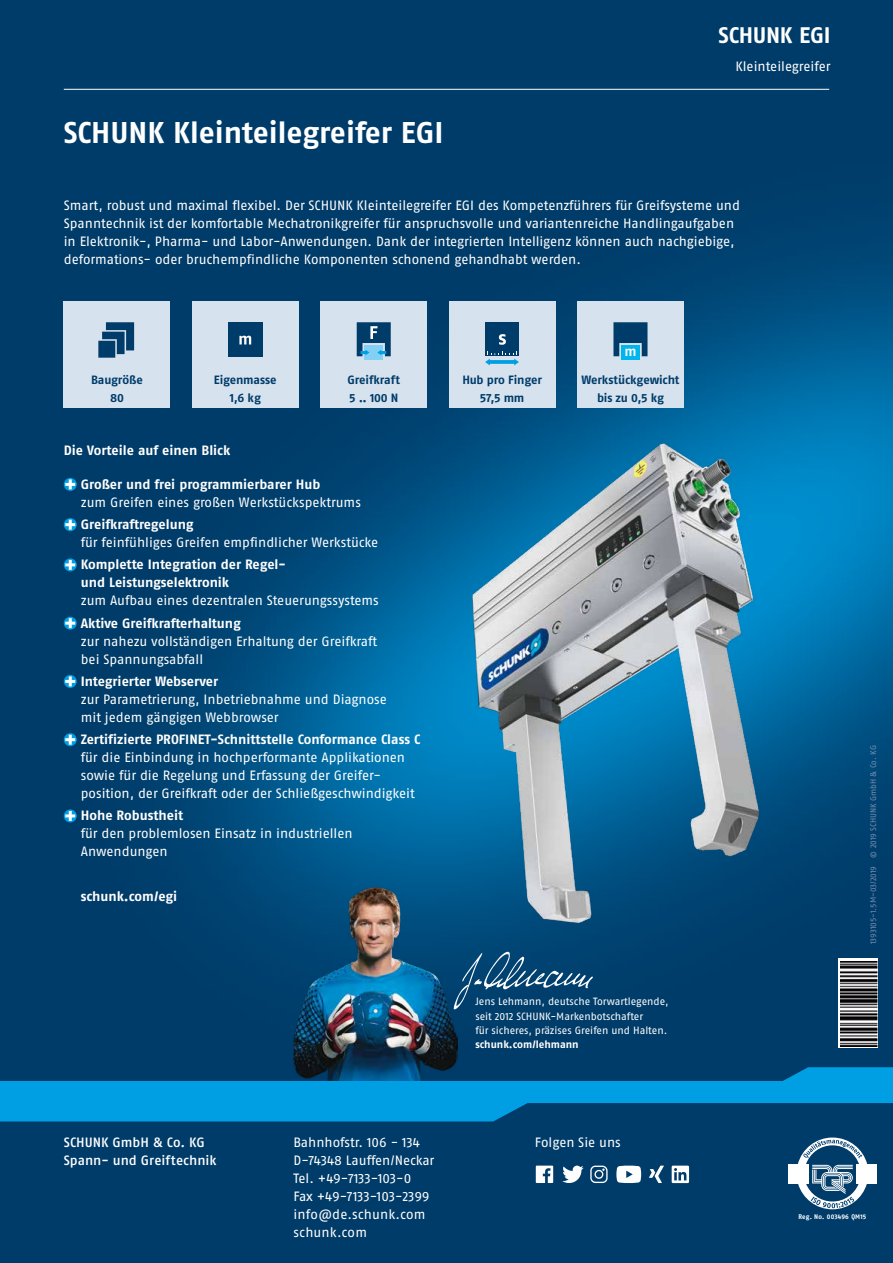
<style>
.page{position:relative;width:893px;height:1263px;background:#fff}
.page>*{position:absolute;margin:0;border:0;box-sizing:border-box;transform-origin:0 0}
.t1{font:700 30px "SCHUNK Fago Pro";color:#fff}
.t2{font:700 22.5px "SCHUNK Fago Pro";letter-spacing:-.02em;color:#fff}
._9_12_Zahlenpunkte{font:13.5px/18px "SCHUNK Fago Pro";letter-spacing:-.005em;color:#fff}
._9_12_Zahlenpunkte-2{font:700 13.5px/18px "SCHUNK Fago Pro";color:#fff}
.t3{font:500 13.5px/18px "SCHUNK Fago Pro";color:#fff}
._9_12_Zahlenpunkte-3{font:13.5px "SCHUNK Fago Pro";letter-spacing:.015em;color:#fff}
.Einl_Standard_schwar{font:700 12px "SCHUNK Fago Pro";letter-spacing:-.01em;color:#003c69}
.t4{font:10.5px "SCHUNK Fago Pro";color:#fff}
.t5{font:700 10.5px "SCHUNK Fago Pro";color:#fff}
.t6{font:8.25px "SCHUNK Fago Pro";color:#748caf}
.t7{font:700 6.75px "SCHUNK Fago Pro";letter-spacing:.03em;color:#fff;scale:.95 1}
.s1{font-weight:700}
.s2{font-weight:400}
</style>
<div class="page">
<div style="left:0;top:0;width:893px;height:1112px;background:#003c69"></div>
<img style="left:183px;top:244px;width:710px;height:820px">
<hr style="left:64px;top:89px;width:765px;height:1px;background:#fff">
<svg style="left:838px;top:959px;width:40px;height:89px"></svg>
<img style="left:840px;top:961px;width:38px;height:85px">
<svg style="left:64px;top:478px;width:13px;height:13px"></svg>
<svg style="left:65px;top:479px;width:10px;height:10px"></svg>
<svg style="left:64px;top:518px;width:13px;height:13px"></svg>
<svg style="left:65px;top:520px;width:10px;height:10px"></svg>
<svg style="left:64px;top:558px;width:13px;height:13px"></svg>
<svg style="left:65px;top:560px;width:10px;height:10px"></svg>
<svg style="left:64px;top:617px;width:13px;height:13px"></svg>
<svg style="left:65px;top:618px;width:10px;height:10px"></svg>
<svg style="left:64px;top:675px;width:13px;height:13px"></svg>
<svg style="left:65px;top:676px;width:10px;height:10px"></svg>
<svg style="left:64px;top:733px;width:13px;height:13px"></svg>
<svg style="left:65px;top:735px;width:10px;height:10px"></svg>
<svg style="left:64px;top:809px;width:13px;height:13px"></svg>
<svg style="left:65px;top:811px;width:10px;height:10px"></svg>
<div style="left:64px;top:301px;width:106px;height:107px;background:#d7e2ef"></div>
<svg style="left:98px;top:322px;width:36px;height:36px"></svg>
<div style="left:192px;top:301px;width:106px;height:107px;background:#d7e2ef"></div>
<div style="left:228px;top:322px;width:34px;height:34px;background:#003c69"></div>
<svg style="left:239px;top:336px;width:12px;height:8px"></svg>
<div style="left:321px;top:301px;width:106px;height:107px;background:#d7e2ef"></div>
<div style="left:364px;top:345px;width:19px;height:15px;background:#83d0f5"></div>
<svg style="left:357px;top:322px;width:34px;height:34px"></svg>
<div style="left:449px;top:301px;width:106px;height:107px;background:#d7e2ef"></div>
<div style="left:485px;top:322px;width:34px;height:34px;background:#003c69"></div>
<svg style="left:485px;top:352px;width:34px;height:13px"></svg>
<svg style="left:499px;top:334px;width:7px;height:11px"></svg>
<div style="left:577px;top:301px;width:107px;height:107px;background:#d7e2ef"></div>
<div style="left:621px;top:345px;width:19px;height:15px;background:#00b6ed"></div>
<svg style="left:613px;top:322px;width:34px;height:34px"></svg>
<img style="left:294px;top:880px;width:164px;height:187px">
<div style="left:0;top:1091px;width:893px;height:172px;background:#003c69"></div>
<svg style="left:0;top:1067px;width:893px;height:54px;fill:#009fe3"></svg>
<img style="left:451px;top:950px;width:143px;height:61px">
<svg style="left:789px;top:1137px;width:87px;height:72px"></svg>
<svg style="left:590px;top:1165px;width:18px;height:18px"></svg>
<svg style="left:649px;top:1165px;width:15px;height:18px"></svg>
<svg style="left:672px;top:1165px;width:17px;height:18px"></svg>
<svg style="left:562px;top:1165px;width:22px;height:18px"></svg>
<svg style="left:616px;top:1165px;width:25px;height:18px"></svg>
<svg style="left:536px;top:1165px;width:17px;height:18px"></svg>
<img style="left:468px;top:439px;width:296px;height:488px">
<p class="t1" style="left:64px;top:114px;width:381px">SCHUNK Kleinteilegreifer EGI</p>
<p class="t2" style="left:718px;top:22px;width:113px">SCHUNK EGI</p>
<p class="_9_12_Zahlenpunkte" style="left:735px;top:57px;width:97px">Kleinteilegreifer</p>
<p class="_9_12_Zahlenpunkte" style="left:64px;top:196px;width:678px">Smart, robust und maximal flexibel. Der SCHUNK Kleinteilegreifer EGI des Kompetenzführers für Greifsysteme und Spanntechnik ist der komfortable Mechatronikgreifer für anspruchsvolle und variantenreiche Handlingaufgaben in Elektronik-, Pharma- und Labor-Anwendungen. Dank der integrierten Intelligenz können auch nachgiebige, deformations- oder bruchempfindliche Komponenten schonend gehandhabt werden.</p>
<p class="Einl_Standard_schwar" style="left:91px;top:372px;width:53px">Baugröße</p>
<p class="Einl_Standard_schwar" style="left:110px;top:390px;width:15px">80</p>
<p class="Einl_Standard_schwar" style="left:214px;top:372px;width:64px">Eigenmasse</p>
<p class="Einl_Standard_schwar" style="left:230px;top:390px;width:33px">1,6 kg</p>
<p class="Einl_Standard_schwar" style="left:347px;top:372px;width:54px">Greifkraft</p>
<p class="Einl_Standard_schwar" style="left:349px;top:390px;width:51px">5 .. 100 N</p>
<p class="Einl_Standard_schwar" style="left:462px;top:372px;width:81px">Hub pro Finger</p>
<p class="Einl_Standard_schwar" style="left:480px;top:390px;width:46px">57,5 mm</p>
<p class="Einl_Standard_schwar" style="left:581px;top:372px;width:100px">Werkstückgewicht</p>
<p class="Einl_Standard_schwar" style="left:597px;top:390px;width:69px">bis zu 0,5 kg</p>
<p class="_9_12_Zahlenpunkte-2" style="left:64px;top:442px;width:168px">Die Vorteile auf einen Blick</p>
<p class="_9_12_Zahlenpunkte" style="left:81px;top:475px;width:282px"><span class="s1">Großer und frei programmierbarer Hub<br></span>zum Greifen eines großen Werkstückspektrums</p>
<p class="_9_12_Zahlenpunkte" style="left:81px;top:515px;width:299px"><span class="s1">Greifkraftregelung<br></span>für feinfühliges Greifen empfindlicher Werkstücke</p>
<p class="_9_12_Zahlenpunkte-2" style="left:81px;top:555px;width:300px">Komplette Integration der Regel-<br>und Leistungselektronik<br><span class="s2">zum Aufbau eines dezentralen Steuerungssystems</span></p>
<p class="_9_12_Zahlenpunkte" style="left:81px;top:614px;width:298px"><span class="s1">Aktive Greifkrafterhaltung<br></span>zur nahezu vollständigen Erhaltung der Greifkraft bei Spannungsabfall</p>
<p class="_9_12_Zahlenpunkte" style="left:81px;top:672px;width:308px"><span class="s1">Integrierter Webserver<br></span>zur Parametrierung, Inbetriebnahme und Diagnose mit jedem gängigen Webbrowser</p>
<p class="_9_12_Zahlenpunkte" style="left:81px;top:730px;width:341px"><span class="s1">Zertifizierte PROFINET-Schnittstelle Conformance Class C </span>für die Einbindung in hochperformante Applikationen sowie für die Regelung und Erfassung der Greifer&shy;position, der Greifkraft oder der Schließgeschwindigkeit</p>
<p class="_9_12_Zahlenpunkte" style="left:81px;top:806px;width:273px"><span class="s1">Hohe Robustheit<br></span>für den problemlosen Einsatz in industriellen<br>Anwendungen</p>
<p class="_9_12_Zahlenpunkte-2" style="left:81px;top:887px;width:98px">schunk.com/egi</p>
<p class="t6" style="left:868px;top:944px;width:200px;rotate:-90deg">1393105-1.5M-03/2019 © 2019 SCHUNK GmbH &amp; Co. KG</p>
<p class="t4" style="left:475px;top:995px;width:195px">Jens Lehmann, deutsche Torwartlegende,</p>
<p class="t4" style="left:475px;top:1009px;width:169px">seit 2012 SCHUNK-Markenbotschafter</p>
<p class="t4" style="left:475px;top:1024px;width:193px">für sicheres, präzises Greifen und Halten.</p>
<p class="t5" style="left:475px;top:1038px;width:105px">schunk.com/lehmann</p>
<p class="t3" style="left:64px;top:1133px;width:154px">SCHUNK GmbH &amp; Co. KG<br>Spann- und Greiftechnik</p>
<p class="_9_12_Zahlenpunkte" style="left:293px;top:1133px;width:143px">Bahnhofstr. 106 - 134<br>D-74348 Lauffen/Neckar</p>
<p class="_9_12_Zahlenpunkte" style="left:293px;top:1169px;width:138px">Tel. +49-7133-103-0<br>Fax +49-7133-103-2399</p>
<p class="_9_12_Zahlenpunkte-3" style="left:293px;top:1206px;width:134px">info@de.schunk.com</p>
<p class="_9_12_Zahlenpunkte-3" style="left:293px;top:1224px;width:75px">schunk.com</p>
<p class="_9_12_Zahlenpunkte" style="left:535px;top:1133px;width:87px">Folgen Sie uns</p>
<p class="t7" style="left:798px;top:1213px;width:73px">Reg. No. 003496 QM15</p>
</div>
